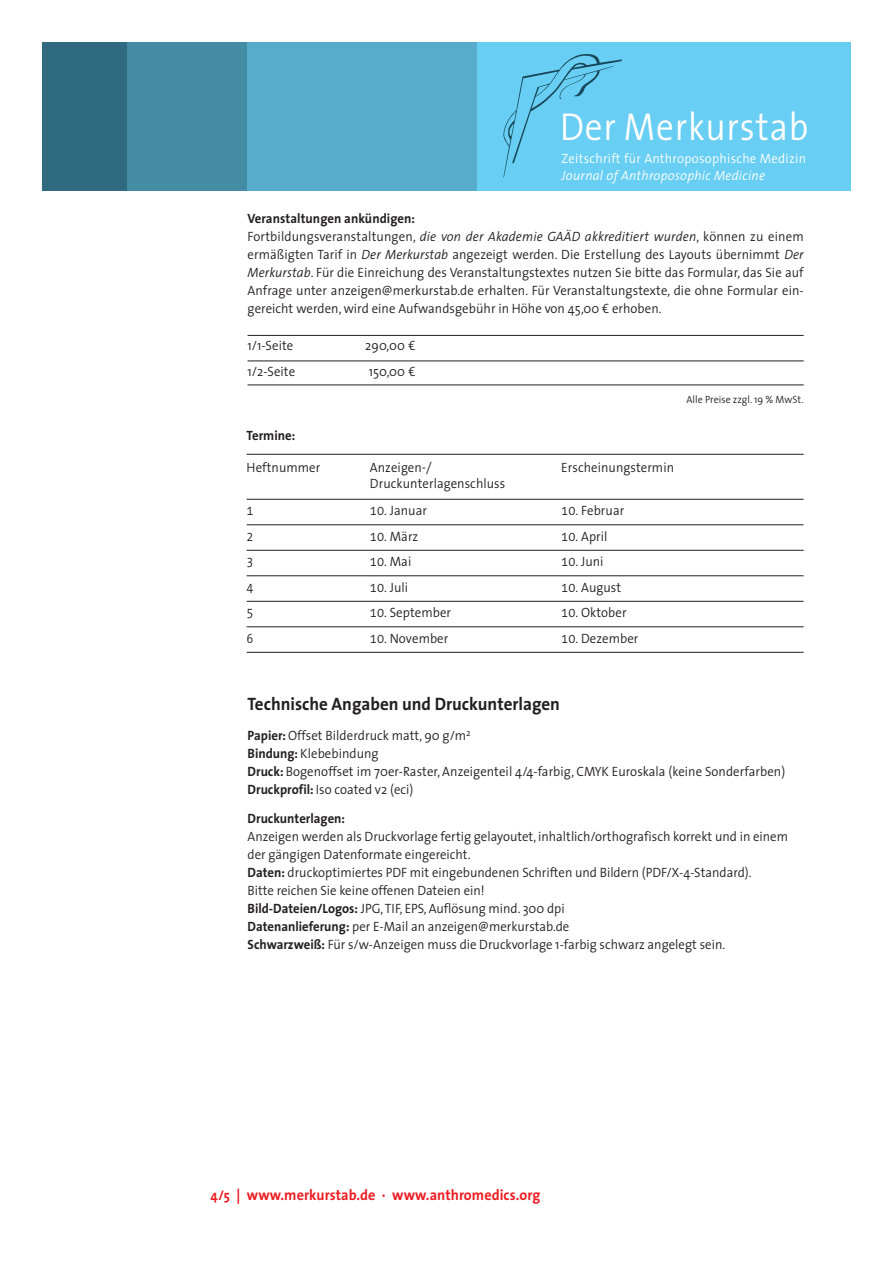
<style>
.page{position:relative;width:893px;height:1263px;background:#fff}
.page>*{position:absolute;margin:0;border:0;box-sizing:border-box;transform-origin:0 0}
.t1{font:300 39.15px "The Sans";letter-spacing:.025em;color:#fff;scale:.9 1}
.t2{font:700 18px "The Sans";color:#231f20;scale:.95 1}
.t3{font:700 15px "The Sans";letter-spacing:.005em;color:#ee1d23;scale:.95 1}
.t4{font:300 13.5px/18px "The Sans";letter-spacing:.005em;color:#231f20;scale:.95 1}
.t5{font:300 13.5px "The Sans Os F";letter-spacing:.005em;color:#231f20;scale:.95 1}
.t6{font:300 13.5px "The Sans";letter-spacing:.02em;color:#fff;scale:.95 1}
.t7{font:italic 300 13.5px "The Sans";letter-spacing:.02em;color:#fff;scale:.95 1}
.t8{font:700 13.5px "The Sans";color:#231f20;scale:.95 1}
.t9{font:300 10.5px "The Sans";letter-spacing:.005em;color:#231f20;scale:.95 1}
.s1{font-weight:700}
.s2{font-style:italic}
.s3{font-size:13.8px}
</style>
<div class="page">
<div style="left:470px;top:43px;width:380px;height:148px;background:#68cef3"></div>
<div style="left:43px;top:43px;width:95px;height:148px;background:#2f6a80"></div>
<div style="left:128px;top:43px;width:124px;height:148px;background:#448ba4"></div>
<div style="left:247px;top:43px;width:229px;height:148px;background:#57accc"></div>
<svg style="left:503px;top:54px;width:119px;height:123px"></svg>
<hr style="left:248px;top:335px;width:556px;height:1px;background:#231f20">
<hr style="left:248px;top:361px;width:556px;height:1px;background:#231f20">
<hr style="left:248px;top:385px;width:556px;height:1px;background:#231f20">
<hr style="left:247px;top:454px;width:557px;height:1px;background:#231f20">
<hr style="left:247px;top:499px;width:557px;height:1px;background:#231f20">
<hr style="left:247px;top:524px;width:557px;height:1px;background:#231f20">
<hr style="left:247px;top:550px;width:557px;height:1px;background:#231f20">
<hr style="left:247px;top:575px;width:557px;height:1px;background:#231f20">
<hr style="left:247px;top:601px;width:557px;height:1px;background:#231f20">
<hr style="left:247px;top:626px;width:557px;height:1px;background:#231f20">
<hr style="left:247px;top:652px;width:557px;height:1px;background:#231f20">
<h1 class="t1" style="left:560px;top:114px;width:278px">Der Merkurstab</h1>
<p class="t6" style="left:562px;top:154px;width:259px">Zeitschrift für Anthroposophische Medizin</p>
<p class="t7" style="left:562px;top:170px;width:216px">Journal of Anthroposophic Medicine</p>
<p class="t4" style="left:248px;top:211px;width:587px"><span class="s1">Veranstaltungen ankündigen:<br></span>Fortbildungsveranstaltungen, <span class="s2">die von der Akademie GAÄD akkreditiert wurden</span>, können zu einem ermäßigten Tarif in <span class="s2">Der Merkurstab</span> angezeigt werden. Die Erstellung des Layouts übernimmt <span class="s2">Der Merkurstab</span>. Für die Einreichung des Veranstaltungstextes nutzen Sie bitte das Formular, das Sie auf Anfrage unter anzeigen@merkurstab.de erhalten. Für Veranstaltungstexte, die ohne Formular ein&shy;gereicht werden, wird eine Aufwandsgebühr in Höhe von 45,00 € erhoben.</p>
<p class="t4" style="left:248px;top:338px;width:50px">1/1-Seite</p>
<p class="t4" style="left:365px;top:338px;width:54px">290,00 €</p>
<p class="t4" style="left:248px;top:364px;width:52px">1/2-Seite</p>
<p class="t4" style="left:369px;top:364px;width:51px">150,00 €</p>
<p class="t9" style="left:686px;top:395px;width:125px">Alle Preise zzgl. 19 % MwSt.</p>
<p class="t8" style="left:247px;top:431px;width:53px">Termine:</p>
<p class="t5" style="left:247px;top:462px;width:79px">Heftnummer</p>
<p class="t5" style="left:370px;top:462px;width:67px">Anzeigen-/</p>
<p class="t5" style="left:561px;top:462px;width:120px">Erscheinungstermin</p>
<p class="t5" style="left:370px;top:479px;width:144px">Druckunterlagenschluss</p>
<p class="t5" style="left:247px;top:506px;width:9px">1</p>
<p class="t5" style="left:370px;top:506px;width:61px">10. Januar</p>
<p class="t5" style="left:561px;top:506px;width:68px">10. Februar</p>
<p class="t5" style="left:247px;top:531px;width:9px">2</p>
<p class="t5" style="left:370px;top:531px;width:52px">10. März</p>
<p class="t5" style="left:561px;top:531px;width:50px">10. April</p>
<p class="t5" style="left:247px;top:557px;width:9px">3</p>
<p class="t5" style="left:370px;top:557px;width:45px">10. Mai</p>
<p class="t5" style="left:561px;top:557px;width:46px">10. Juni</p>
<p class="t5" style="left:247px;top:582px;width:9px">4</p>
<p class="t5" style="left:370px;top:582px;width:42px">10. Juli</p>
<p class="t5" style="left:561px;top:582px;width:65px">10. August</p>
<p class="t5" style="left:247px;top:608px;width:9px">5</p>
<p class="t5" style="left:370px;top:608px;width:87px">10. September</p>
<p class="t5" style="left:561px;top:608px;width:70px">10. Oktober</p>
<p class="t5" style="left:247px;top:633px;width:9px">6</p>
<p class="t5" style="left:370px;top:633px;width:84px">10. November</p>
<p class="t5" style="left:561px;top:633px;width:83px">10. Dezember</p>
<h2 class="t2" style="left:248px;top:697px;width:330px">Technische Angaben und Druckunterlagen</h2>
<p class="t4" style="left:248px;top:728px;width:567px"><span class="s1">Papier:</span> Offset Bilderdruck matt, 90 g/m<sup>2<br></sup><span class="s1">Bindung:</span> Klebebindung<br><span class="s1">Druck:</span> Bogenoffset im 70er-Raster, Anzeigenteil 4/4-farbig, CMYK Euroskala (keine Sonderfarben)<br><span class="s1">Druckprofil:</span> Iso coated v2 (eci)</p>
<p class="t8" style="left:248px;top:813px;width:104px">Druckunterlagen:</p>
<p class="t4" style="left:248px;top:829px;width:570px">Anzeigen werden als Druckvorlage fertig gelayoutet, inhaltlich/orthografisch korrekt und in einem der gängigen Datenformate eingereicht.<br><span class="s1">Daten:</span> druckoptimiertes PDF mit eingebundenen Schriften und Bildern (PDF/X-4-Standard).<br>Bitte reichen Sie keine offenen Dateien ein!<br><span class="s1">Bild-Dateien/Logos:</span> JPG,TIF, EPS, Auflösung mind. 300 dpi<br><span class="s1">Datenanlieferung:</span> per E-Mail an anzeigen@merkurstab.de<br><span class="s1">Schwarzweiß:</span> Für s/w-Anzeigen muss die Druckvorlage 1-farbig schwarz angelegt sein.</p>
<p class="t3" style="left:211px;top:1189px;width:349px"><span class="s3">4/5</span> | www.merkurstab.de · www.anthromedics.org</p>
</div>
